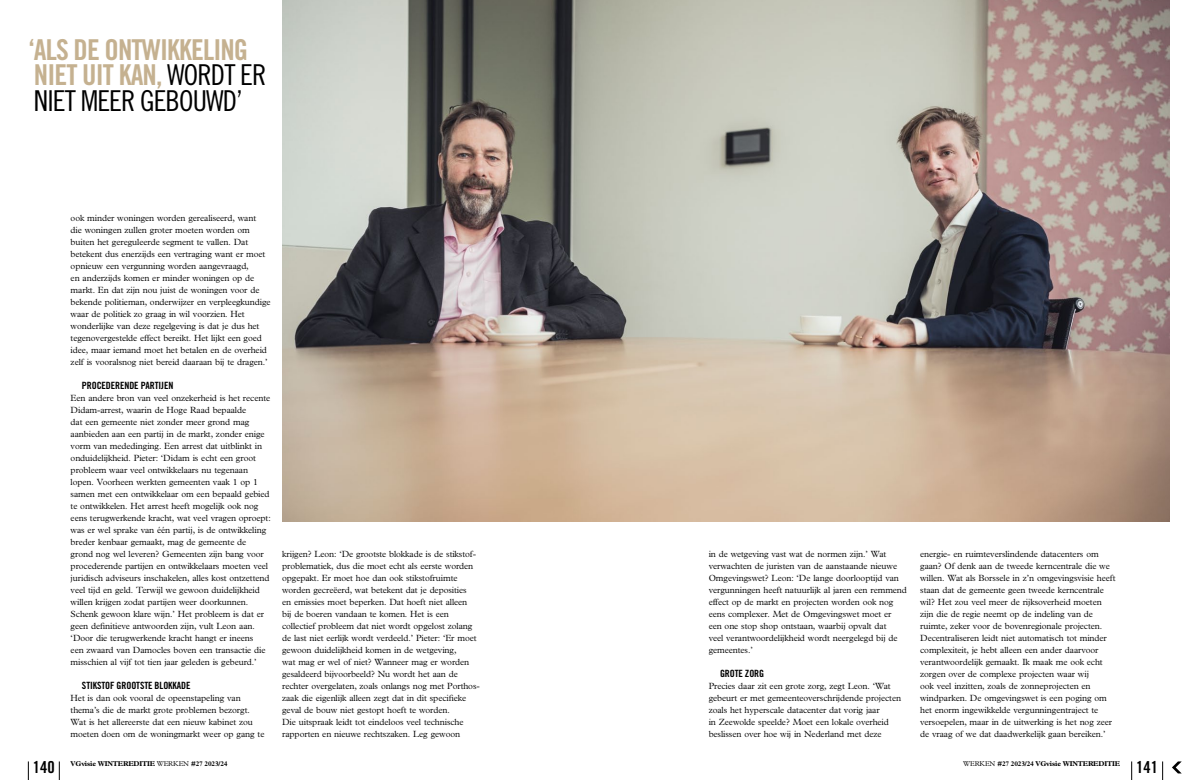
<style>
.page{position:relative;width:1191px;height:780px;background:#fff}
.page>*{position:absolute;margin:0;border:0;box-sizing:border-box;transform-origin:0 0}
.t1{font:28.8px/25.6px "Trade Gothic Bold Cond Twenty";letter-spacing:-.03em;color:#c5b190}
.t2{font:28.8px "Trade Gothic Cond Eighteen";letter-spacing:-.03em;color:#000}
.t3{font:16.5px "Trade Gothic Bold Cond Twenty";color:#000}
.t4{font:10px "Trade Gothic Bold Cond Twenty";letter-spacing:-.01em;color:#000}
.t5{font:300 9px/12px "M Plantin";letter-spacing:-.01em;color:#000}
.t6{font:700 7px "M Plantin";letter-spacing:-.02em;color:#000}
.s1{font-family:"Trade Gothic Cond Eighteen";color:#000}
.s2{font-weight:300}
</style>
<div class="page">
<svg style="left:1172px;top:761px;width:9px;height:12px"></svg>
<svg style="left:28px;top:761px;width:1px;height:19px"></svg>
<svg style="left:59px;top:761px;width:1px;height:19px"></svg>
<svg style="left:1162px;top:761px;width:1px;height:19px"></svg>
<svg style="left:1131px;top:761px;width:1px;height:19px"></svg>
<img style="left:282px;top:0;width:887px;height:521px">
<h1 class="t1" style="left:28px;top:36px;width:240px">‘ALS DE ONTWIKKELING<br>NIET UIT KAN, <span class="s1">WORDT ER</span></h1>
<h1 class="t2" style="left:34px;top:83px;width:210px">NIET MEER GEBOUWD’</h1>
<h2 class="t3" style="left:33px;top:757px;width:23px">140</h2>
<p class="t5" style="left:71px;top:212px;width:201px">ook minder woningen worden gerealiseerd, want<br>die woningen zullen groter moeten worden om buiten het gereguleerde segment te vallen. Dat betekent dus enerzijds een vertraging want er moet opnieuw een vergunning worden aangevraagd,<br>en anderzijds komen er minder woningen op de markt. En dat zijn nou juist de woningen voor de bekende politieman, onderwijzer en verpleegkundige waar de politiek zo graag in wil voorzien. Het wonderlijke van deze regelgeving is dat je dus het tegenovergestelde effect bereikt. Het lijkt een goed idee, maar iemand moet het betalen en de overheid zelf is vooralsnog niet bereid daaraan bij te dragen.’</p>
<p class="t4" style="left:82px;top:379px;width:6px">PROCE</p>
<p class="t4" style="left:106px;top:379px;width:11px">DEREN</p>
<p class="t4" style="left:129px;top:379px;width:34px">DE PARTIJEN</p>
<p class="t5" style="left:71px;top:392px;width:202px">Een andere bron van veel onzekerheid is het recente Didam-arrest, waarin de Hoge Raad bepaalde<br>dat een gemeente niet zonder meer grond mag aanbieden aan een partij in de markt, zonder enige vorm van mededinging. Een arrest dat uitblinkt in onduidelijkheid. Pieter: ‘Didam is echt een groot probleem waar veel ontwikkelaars nu tegenaan lopen. Voorheen werkten gemeenten vaak 1 op 1 samen met een ontwikkelaar om een bepaald gebied te ontwikkelen. Het arrest heeft mogelijk ook nog eens terugwerkende kracht, wat veel vragen oproept: was er wel sprake van één partij, is de ontwikkeling breder kenbaar gemaakt, mag de gemeente de grond nog wel leveren? Gemeenten zijn bang voor procederende partijen en ontwikkelaars moeten veel juridisch adviseurs inschakelen, alles kost ontzettend veel tijd en geld. Terwijl we gewoon duidelijkheid willen krijgen zodat partijen weer doorkunnen.<br>Schenk gewoon klare wijn.’ Het probleem is dat er geen definitieve antwoorden zijn, vult Leon aan. ‘Door die terugwerkende kracht hangt er ineens<br>een zwaard van Damocles boven een transactie die misschien al vijf tot tien jaar geleden is gebeurd.’</p>
<p class="t4" style="left:82px;top:679px;width:41px">STIKSTOF GROO</p>
<p class="t4" style="left:136px;top:679px;width:24px">TSTE BLOKKA</p>
<p class="t4" style="left:181px;top:679px;width:10px">DE</p>
<p class="t5" style="left:71px;top:692px;width:195px">Het is dan ook vooral de opeenstapeling van thema’s die de markt grote problemen bezorgt.<br>Wat is het allereerste dat een nieuw kabinet zou moeten doen om de woningmarkt weer op gang te</p>
<p class="t5" style="left:282px;top:548px;width:199px">krijgen? Leon: ‘De grootste blokkade is de stikstof&shy;problematiek, dus die moet echt als eerste worden opgepakt. Er moet hoe dan ook stikstofruimte worden gecreëerd, wat betekent dat je deposities<br>en emissies moet beperken. Dat hoeft niet alleen<br>bij de boeren vandaan te komen. Het is een collectief probleem dat niet wordt opgelost zolang de last niet eerlijk wordt verdeeld.’ Pieter: ‘Er moet gewoon duidelijkheid komen in de wetgeving,<br>wat mag er wel of niet? Wanneer mag er worden gesaldeerd bijvoorbeeld? Nu wordt het aan de rechter overgelaten, zoals onlangs nog met Porthos&shy;zaak die eigenlijk alleen zegt dat in dit specifieke geval de bouw niet gestopt hoeft te worden.<br>Die uitspraak leidt tot eindeloos veel technische rapporten en nieuwe rechtszaken. Leg gewoon</p>
<p class="t5" style="left:708px;top:548px;width:200px">in de wetgeving vast wat de normen zijn.’ Wat verwachten de juristen van de aanstaande nieuwe Omgevingswet? Leon: ‘De lange doorlooptijd van vergunningen heeft natuurlijk al jaren een remmend effect op de markt en projecten worden ook nog eens complexer. Met de Omgevingswet moet er een one stop shop ontstaan, waarbij opvalt dat<br>veel verantwoordelijkheid wordt neergelegd bij de gemeentes.’</p>
<p class="t4" style="left:720px;top:667px;width:31px">GROTE ZORG</p>
<p class="t5" style="left:708px;top:680px;width:194px">Precies daar zit een grote zorg, zegt Leon. ‘Wat gebeurt er met gemeenteoverschrijdende projecten zoals het hyperscale datacenter dat vorig jaar<br>in Zeewolde speelde? Moet een lokale overheid beslissen over hoe wij in Nederland met deze</p>
<p class="t5" style="left:920px;top:548px;width:197px">energie- en ruimteverslindende datacenters om gaan? Of denk aan de tweede kerncentrale die we willen. Wat als Borssele in z’n omgevingsvisie heeft staan dat de gemeente geen tweede kerncentrale wil? Het zou veel meer de rijksoverheid moeten zijn die de regie neemt op de indeling van de ruimte, zeker voor de bovenregionale projecten.<br>Decentraliseren leidt niet automatisch tot minder complexiteit, je hebt alleen een ander daarvoor verantwoordelijk gemaakt. Ik maak me ook echt zorgen over de complexe projecten waar wij<br>ook veel inzitten, zoals de zonneprojecten en windparken. De omgevingswet is een poging om het enorm ingewikkelde vergunningentraject te versoepelen, maar in de uitwerking is het nog zeer de vraag of we dat daadwerkelijk gaan bereiken.’</p>
<p class="t6" style="left:71px;top:759px;width:158px">VGVISIE WINTEREDITIE <span class="s2">WERKEN</span> #27 2023/24</p>
<p class="t6" style="left:963px;top:759px;width:158px"><span class="s2">WERKEN</span> #27 2023/24 VGVISIE WINTEREDITIE</p>
<h2 class="t3" style="left:1136px;top:757px;width:23px">141</h2>
</div>
